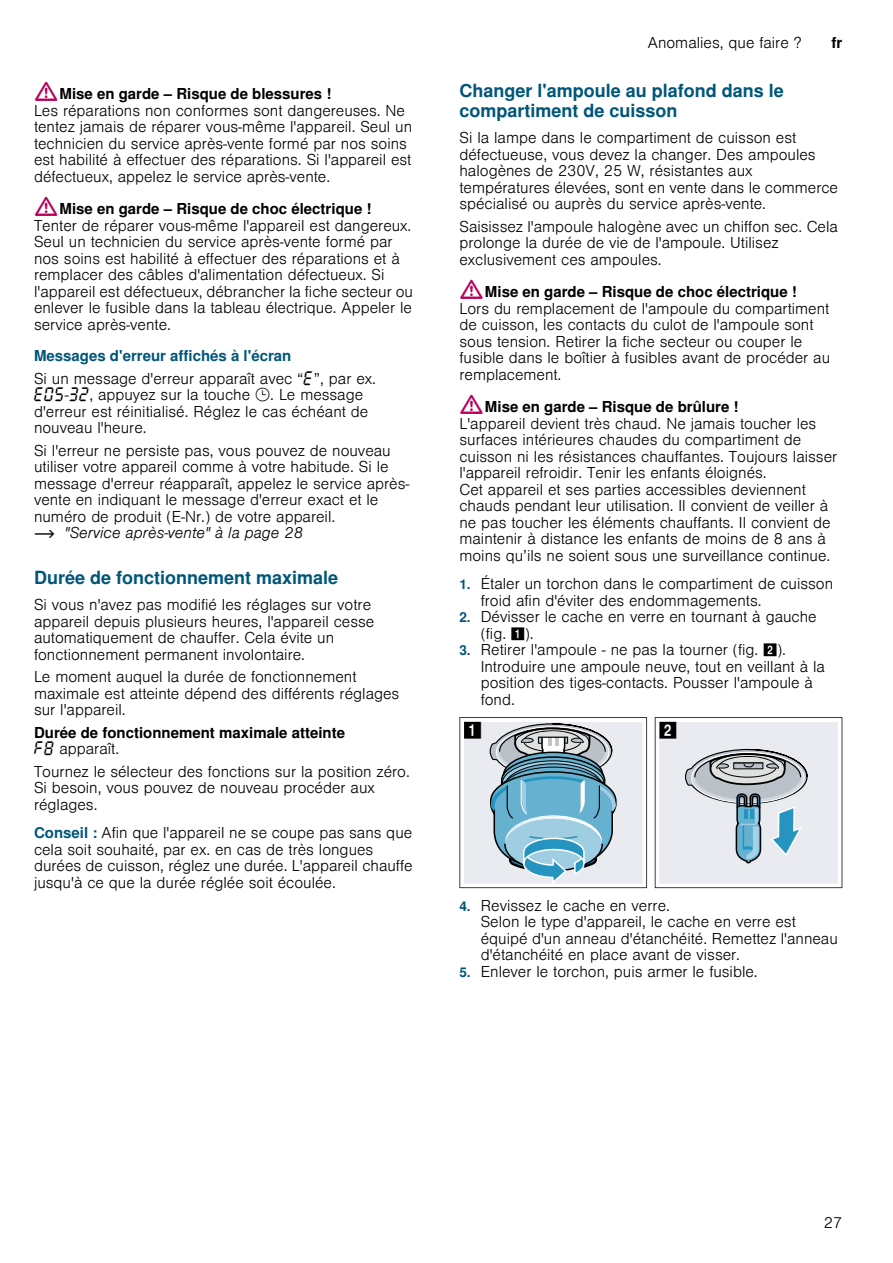
<style>
.page{position:relative;width:893px;height:1263px;background:#fff}
.page>*{position:absolute;margin:0;border:0;box-sizing:border-box;transform-origin:0 0}
.t1{font:700 18px/19.5px "Nimbus San L";color:#00567a}
.t2{font:300 15px/16.5px "Nimbus San L";color:#000}
.t3{font:700 15px/16.5px "Nimbus San L";color:#000}
.s1{font-family:"BSH Symb All";font-weight:400;font-size:21px;color:#b5015b}
.s2{font-weight:700}
.s3{font-weight:700;color:#00567a}
.s4{font-family:"BSH Symb All";font-weight:400}
.s5{font-family:"BSH Symb PH3";font-weight:400}
.s6{font-family:"BSH Symb PH1";font-weight:400}
.s7{font-style:italic}
.s8{font-weight:300}
.s9{font-weight:700;font-size:13.5px;color:#00567a}
.s10{font-family:"BSH Symb PK";font-weight:400;font-size:13.5px}
</style>
<div class="page">
<svg style="left:654px;top:717px;width:188px;height:171px;background:#d3d9df"></svg>
<svg style="left:459px;top:717px;width:188px;height:171px;background:#adc5d0"></svg>
<p class="t2" style="left:34px;top:84px;width:379px"><span class="s1">:</span><span class="s2">Mise en garde – Risque de blessures !<br></span>Les réparations non conformes sont dangereuses. Ne tentez jamais de réparer vous-même l'appareil. Seul un technicien du service après-vente formé par nos soins est habilité à effectuer des réparations. Si l'appareil est défectueux, appelez le service après-vente.</p>
<p class="t2" style="left:34px;top:199px;width:380px"><span class="s1">:</span><span class="s2">Mise en garde – Risque de choc électrique !<br></span>Tenter de réparer vous-même l'appareil est dangereux.<br>Seul un technicien du service après-vente formé par nos soins est habilité à effectuer des réparations et à remplacer des câbles d'alimentation défectueux. Si l'appareil est défectueux, débrancher la fiche secteur ou enlever le fusible dans la tableau électrique. Appeler le service après-vente.</p>
<p class="t2" style="left:34px;top:343px;width:343px;line-height:22.5px"><span class="s3">Messages d'erreur affichés à l'écran<br></span>Si un message d'erreur apparaît avec “<span class="s4">“</span>”, par ex.</p>
<p class="t2" style="left:34px;top:385px;width:336px"><span class="s4">“‹†</span>-<span class="s4">„ƒ</span>, appuyez sur la touche <span class="s5">v</span>. Le message d'erreur est réinitialisé. Réglez le cas échéant de nouveau l'heure.</p>
<p class="t2" style="left:34px;top:441px;width:377px">Si l'erreur ne persiste pas, vous pouvez de nouveau utiliser votre appareil comme à votre habitude. Si le message d'erreur réapparaît, appelez le service après&shy;vente en indiquant le message d'erreur exact et le numéro de produit (E-Nr.) de votre appareil.<br><span class="s6">~</span> <span class="s7">"Service après-vente" à la page 28</span></p>
<p class="t1" style="left:34px;top:567px;width:306px">Durée de fonctionnement maximale</p>
<p class="t2" style="left:34px;top:595px;width:342px">Si vous n'avez pas modifié les réglages sur votre appareil depuis plusieurs heures, l'appareil cesse automatiquement de chauffer. Cela évite un fonctionnement permanent involontaire.</p>
<p class="t2" style="left:34px;top:667px;width:367px">Le moment auquel la durée de fonctionnement maximale est atteinte dépend des différents réglages sur l'appareil.</p>
<p class="t3" style="left:34px;top:724px;width:312px">Durée de fonctionnement maximale atteinte <span class="s4">”‰</span> <span class="s8">apparaît.</span></p>
<p class="t2" style="left:34px;top:762px;width:377px">Tournez le sélecteur des fonctions sur la position zéro.<br>Si besoin, vous pouvez de nouveau procéder aux réglages.</p>
<p class="t2" style="left:34px;top:823px;width:380px"><span class="s3">Conseil :</span> Afin que l'appareil ne se coupe pas sans que cela soit souhaité, par ex. en cas de très longues durées de cuisson, réglez une durée. L'appareil chauffe jusqu'à ce que la durée réglée soit écoulée.</p>
<p class="t2" style="left:648px;top:33px;width:155px">Anomalies, que faire ?</p>
<p class="t3" style="left:831px;top:34px;width:12px">fr</p>
<p class="t1" style="left:459px;top:80px;width:326px">Changer l'ampoule au plafond dans le compartiment de cuisson</p>
<p class="t2" style="left:459px;top:128px;width:380px">Si la lampe dans le compartiment de cuisson est défectueuse, vous devez la changer. Des ampoules halogènes de 230V, 25 W, résistantes aux températures élevées, sont en vente dans le commerce spécialisé ou auprès du service après-vente.</p>
<p class="t2" style="left:459px;top:217px;width:380px">Saisissez l'ampoule halogène avec un chiffon sec. Cela prolonge la durée de vie de l'ampoule. Utilisez exclusivement ces ampoules.</p>
<p class="t2" style="left:459px;top:282px;width:372px"><span class="s1">:</span><span class="s2">Mise en garde – Risque de choc électrique !<br></span>Lors du remplacement de l'ampoule du compartiment de cuisson, les contacts du culot de l'ampoule sont sous tension. Retirer la fiche secteur ou couper le fusible dans le boîtier à fusibles avant de procéder au remplacement.</p>
<p class="t2" style="left:459px;top:397px;width:379px"><span class="s1">:</span><span class="s2">Mise en garde – Risque de brûlure !<br></span>L'appareil devient très chaud. Ne jamais toucher les surfaces intérieures chaudes du compartiment de cuisson ni les résistances chauffantes. Toujours laisser l'appareil refroidir. Tenir les enfants éloignés.<br>Cet appareil et ses parties accessibles deviennent chauds pendant leur utilisation. Il convient de veiller à ne pas toucher les éléments chauffants. Il convient de maintenir à distance les enfants de moins de 8 ans à moins qu’ils ne soient sous une surveillance continue.</p>
<p class="t2" style="left:480px;top:574px;width:354px;text-indent:-21px"><span class="s9">1.</span> Étaler un torchon dans le compartiment de cuisson froid afin d'éviter des endommagements.</p>
<p class="t2" style="left:480px;top:607px;width:337px;text-indent:-21px"><span class="s9">2.</span> Dévisser le cache en verre en tournant à gauche (fig. <span class="s10">!</span>).</p>
<p class="t2" style="left:480px;top:640px;width:345px;text-indent:-21px"><span class="s9">3.</span> Retirer l'ampoule - ne pas la tourner (fig. <span class="s10">"</span>).<br>Introduire une ampoule neuve, tout en veillant à la position des tiges-contacts. Pousser l'ampoule à fond.</p>
<p class="t2" style="left:480px;top:896px;width:358px;text-indent:-21px"><span class="s9">4.</span> Revissez le cache en verre.<br>Selon le type d'appareil, le cache en verre est équipé d'un anneau d'étanchéité. Remettez l'anneau d'étanchéité en place avant de visser.</p>
<p class="t2" style="left:459px;top:962px;width:300px"><span class="s9">5.</span> Enlever le torchon, puis armer le fusible.</p>
<p class="t2" style="left:824px;top:1213px;width:20px">27</p>
</div>
